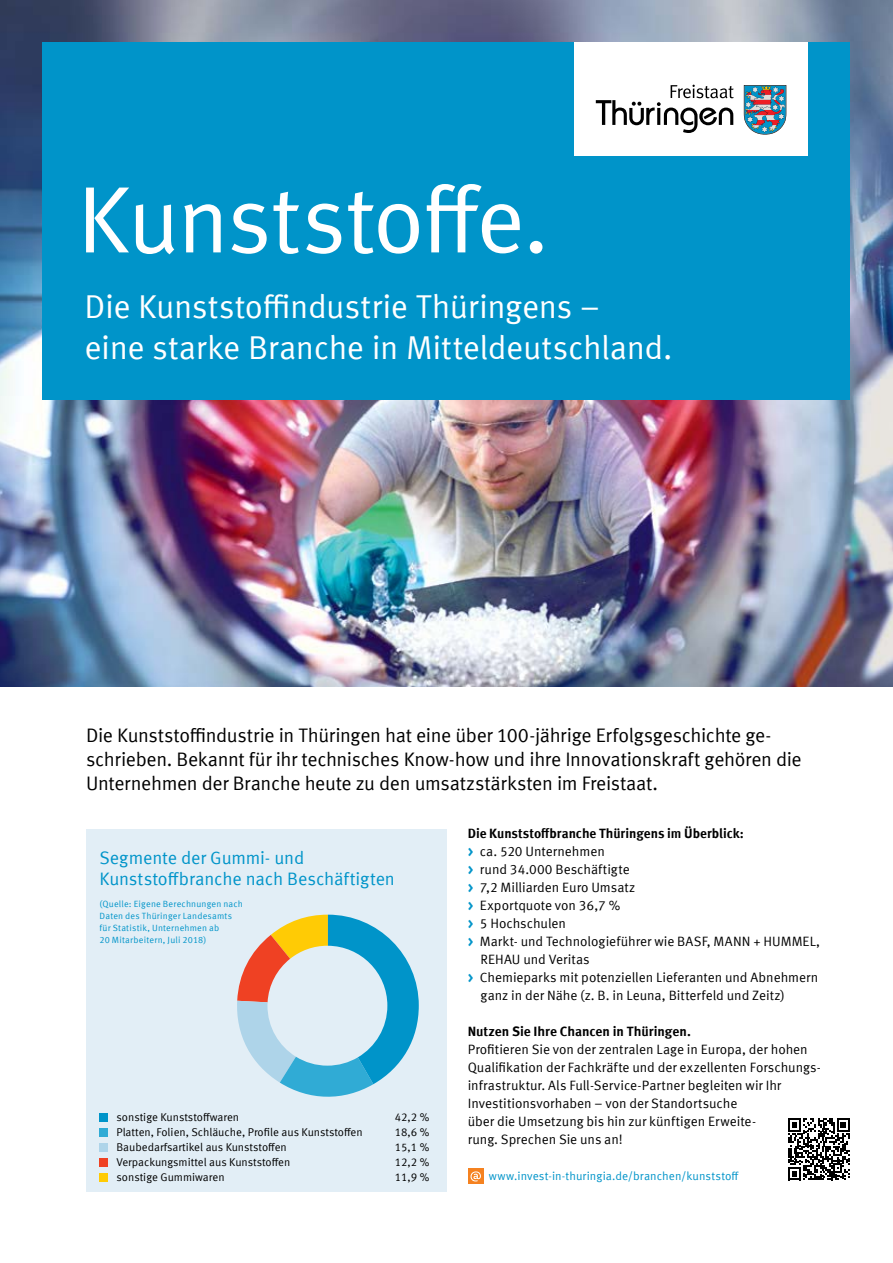
<style>
.page{position:relative;width:893px;height:1263px;background:#fff}
.page>*{position:absolute;margin:0;border:0;box-sizing:border-box;transform-origin:0 0}
.t1{font:94.5px "Meta Offc Norm";letter-spacing:-.025em;color:#fff}
.t2{font:33px/40.5px "Meta Offc Norm";letter-spacing:-.01em;color:#fff}
.t3{font:19.5px/24px "Meta Offc Norm";letter-spacing:-.02em;color:#000}
.t4{font:18px/21px "Meta Offc Norm";letter-spacing:-.01em;color:#0094c9}
.t5{font:13.5px/18px "Meta Offc Norm";letter-spacing:-.005em;color:#000}
.t6{font:700 13.5px "Meta Offc";letter-spacing:-.005em;color:#000}
.t7{font:11.7px "Meta Offc Norm";color:#0094c9}
.t8{font:11.25px "Meta Offc Norm";color:#000}
.t9{font:9px/12px "Meta Offc Norm";letter-spacing:.02em;color:#0094c9}
.s1{font-family:"Meta Offc";font-weight:700;color:#0094c9}
</style>
<div class="page">
<div style="left:86px;top:830px;width:360px;height:362px;background:#e2eef6"></div>
<div style="left:468px;top:1168px;width:16px;height:16px;background:#f58220"></div>
<svg style="left:470px;top:1171px;width:11px;height:10px"></svg>
<svg style="left:788px;top:1118px;width:62px;height:62px"></svg>
<div style="left:99px;top:1113px;width:9px;height:9px;background:#0094c9"></div>
<div style="left:99px;top:1128px;width:9px;height:9px;background:#30abd5"></div>
<div style="left:99px;top:1143px;width:9px;height:9px;background:#aed4e9"></div>
<div style="left:99px;top:1158px;width:9px;height:9px;background:#ef4123"></div>
<div style="left:99px;top:1173px;width:9px;height:9px;background:#ffcb05"></div>
<svg style="left:237px;top:915px;width:182px;height:182px"></svg>
<img style="left:0;top:0;width:893px;height:687px">
<div style="left:43px;top:43px;width:807px;height:357px;background:#0094c9"></div>
<div style="left:575px;top:43px;width:233px;height:113px;background:#fff"></div>
<svg style="left:744px;top:85px;width:42px;height:50px;background:#728ca0"></svg>
<svg style="left:596px;top:85px;width:138px;height:48px"></svg>
<h1 class="t1" style="left:77px;top:165px;width:474px">Kunststoffe.</h1>
<h2 class="t2" style="left:84px;top:287px;width:589px">Die Kunststoffindustrie Thüringens –<br>eine starke Branche in Mitteldeutschland.</h2>
<p class="t3" style="left:86px;top:724px;width:717px">Die Kunststoffindustrie in Thüringen hat eine über 100-jährige Erfolgsgeschichte ge&shy;schrieben. Bekannt für ihr technisches Know-how und ihre Innovationskraft gehören die<br>Unternehmen der Branche heute zu den umsatzstärksten im Freistaat.</p>
<h3 class="t4" style="left:99px;top:847px;width:297px">Segmente der Gummi- und<br>Kunststoffbranche nach Beschäftigten</h3>
<p class="t9" style="left:99px;top:898px;width:145px">(Quelle: Eigene Berechnungen nach<br>Daten des Thüringer Landesamts für Statistik, Unternehmen ab<br>20 Mitarbeitern, Juli 2018)</p>
<p class="t8" style="left:117px;top:1110px;width:124px">sonstige Kunststoffwaren</p>
<p class="t8" style="left:395px;top:1110px;width:36px">42,2 %</p>
<p class="t8" style="left:117px;top:1125px;width:248px">Platten, Folien, Schläuche, Profile aus Kunststoffen</p>
<p class="t8" style="left:395px;top:1125px;width:36px">18,6 %</p>
<p class="t8" style="left:117px;top:1140px;width:172px">Baubedarfsartikel aus Kunststoffen</p>
<p class="t8" style="left:395px;top:1140px;width:36px">15,1 %</p>
<p class="t8" style="left:117px;top:1155px;width:175px">Verpackungsmittel aus Kunststoffen</p>
<p class="t8" style="left:395px;top:1155px;width:36px">12,2 %</p>
<p class="t8" style="left:117px;top:1170px;width:110px">sonstige Gummiwaren</p>
<p class="t8" style="left:395px;top:1170px;width:36px">11,9 %</p>
<p class="t6" style="left:468px;top:825px;width:278px">Die Kunststoffbranche Thüringens im Überblick:</p>
<p class="t5" style="left:468px;top:842px;width:139px"><span class="s1">&gt;</span> ca. 520 Unternehmen</p>
<p class="t5" style="left:468px;top:860px;width:163px"><span class="s1">&gt;</span> rund 34.000 Beschäftigte</p>
<p class="t5" style="left:468px;top:878px;width:169px"><span class="s1">&gt;</span> 7,2 Milliarden Euro Umsatz</p>
<p class="t5" style="left:468px;top:896px;width:154px"><span class="s1">&gt;</span> Exportquote von 36,7 %</p>
<p class="t5" style="left:468px;top:914px;width:100px"><span class="s1">&gt;</span> 5 Hochschulen</p>
<p class="t5" style="left:468px;top:932px;width:354px"><span class="s1">&gt;</span> Markt- und Technologieführer wie BASF, MANN + HUMMEL,</p>
<p class="t5" style="left:480px;top:950px;width:111px">REHAU und Veritas</p>
<p class="t5" style="left:468px;top:968px;width:352px"><span class="s1">&gt;</span> Chemieparks mit potenziellen Lieferanten und Abnehmern</p>
<p class="t5" style="left:480px;top:986px;width:306px">ganz in der Nähe (z. B. in Leuna, Bitterfeld und Zeitz)</p>
<p class="t6" style="left:468px;top:1023px;width:225px">Nutzen Sie Ihre Chancen in Thüringen.</p>
<p class="t5" style="left:468px;top:1040px;width:355px">Profitieren Sie von der zentralen Lage in Europa, der hohen Qualifikation der Fachkräfte und der exzellenten Forschungs&shy;infrastruktur. Als Full-Service-Partner begleiten wir Ihr Investitionsvorhaben – von der Standortsuche<br>über die Umsetzung bis hin zur künftigen Erweite-<br>rung. Sprechen Sie uns an!</p>
<p class="t7" style="left:489px;top:1169px;width:252px">www.invest-in-thuringia.de/branchen/kunststoff</p>
</div>
